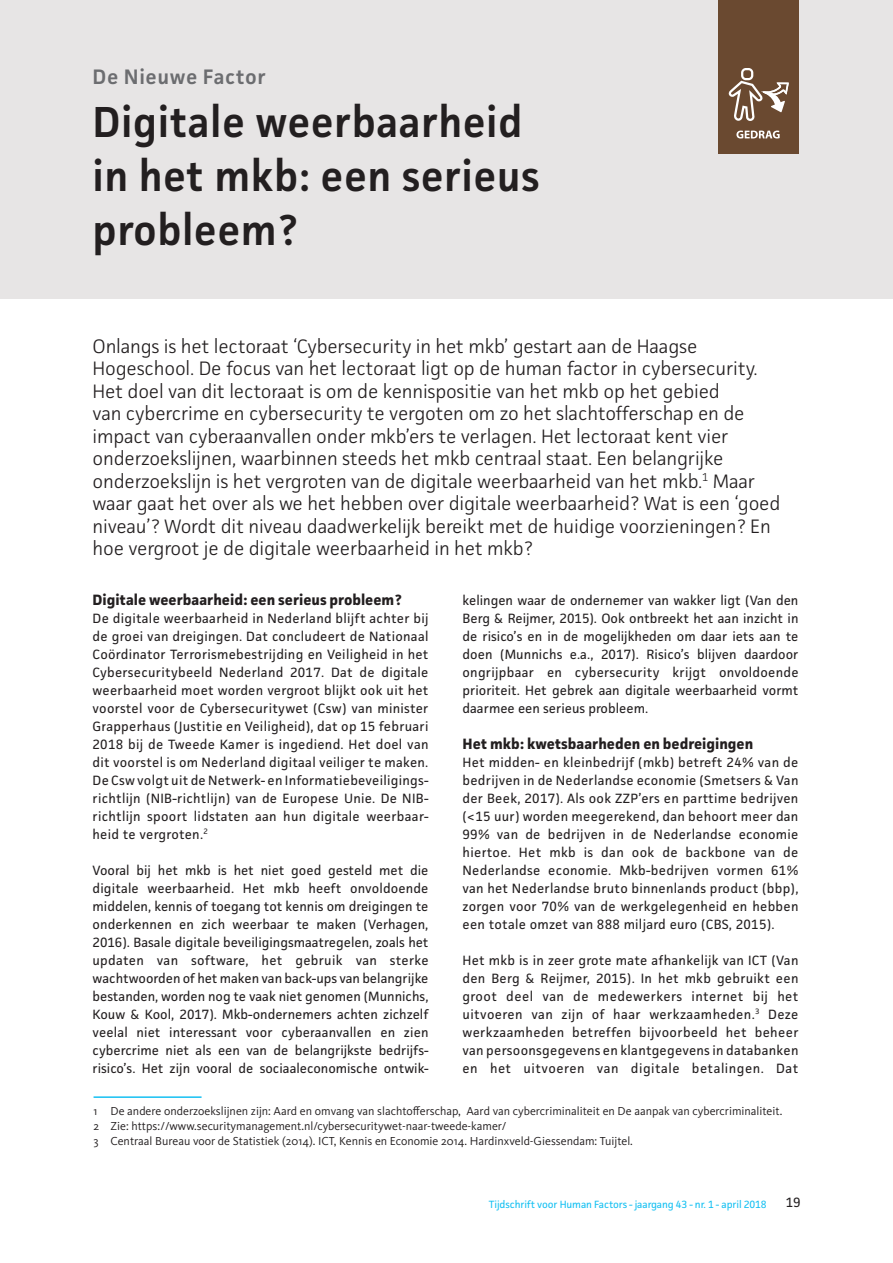
<style>
.page{position:relative;width:893px;height:1263px;background:#fff}
.page>*{position:absolute;margin:0;border:0;box-sizing:border-box;transform-origin:0 0}
.auteur_kop_zwart_TvE{font:600 43.5px "Facit";letter-spacing:.01em;color:#231f20}
.chapeau_zwart_artike{font:600 21px "Facit";letter-spacing:.03em;color:#6c6d70}
.intro_TvE{font:300 19.5px/22.5px "Facit";letter-spacing:-.01em;color:#231f20}
.kop1_TvE{font:700 15px "Facit";color:#231f20}
.basistekst_TvE{font:13.5px/18px "Facit";letter-spacing:.015em;color:#231f20;text-align:justify}
.noten_TvE{font:12px/15px "Kievit OT";color:#231f20}
.t1{font:10.5px "Facit";letter-spacing:-.01em;color:#15c0f2}
</style>
<div class="page">
<div style="left:0;top:0;width:893px;height:299px;background:#e7e5e5"></div>
<div style="left:718px;top:0;width:80px;height:154px;background:#6a4930"></div>
<svg style="left:736px;top:131px;width:44px;height:7px"></svg>
<svg style="left:728px;top:68px;width:61px;height:53px"></svg>
<hr style="left:94px;top:1096px;width:108px;height:2px;background:#15c0f2">
<p class="chapeau_zwart_artike" style="left:93px;top:64px;width:175px">De Nieuwe Factor</p>
<p class="auteur_kop_zwart_TvE" style="left:93px;top:95px;width:431px">Digitale weerbaarheid</p>
<p class="auteur_kop_zwart_TvE" style="left:93px;top:149px;width:449px">in het mkb: een serieus</p>
<p class="auteur_kop_zwart_TvE" style="left:93px;top:203px;width:207px">probleem?</p>
<p class="intro_TvE" style="left:93px;top:334px;width:689px">Onlangs is het lectoraat ‘Cybersecurity in het mkb’ gestart aan de Haagse Hogeschool. De focus van het lectoraat ligt op de human factor in cybersecurity.<br>Het doel van dit lectoraat is om de kennispositie van het mkb op het gebied<br>van cybercrime en cybersecurity te vergoten om zo het slachtofferschap en de impact van cyberaanvallen onder mkb’ers te verlagen. Het lectoraat kent vier onderzoekslijnen, waarbinnen steeds het mkb centraal staat. Een belangrijke onderzoekslijn is het vergroten van de digitale weerbaarheid van het mkb.<sup>1</sup> Maar waar gaat het over als we het hebben over digitale weerbaarheid? Wat is een ‘goed niveau’? Wordt dit niveau daadwerkelijk bereikt met de huidige voorzieningen? En hoe vergroot je de digitale weerbaarheid in het mkb?</p>
<p class="kop1_TvE" style="left:93px;top:590px;width:310px">Digitale weerbaarheid: een serieus probleem?</p>
<p class="basistekst_TvE" style="left:93px;top:609px;width:337px">De digitale weerbaarheid in Nederland blijft achter bij de groei van dreigingen. Dat concludeert de Nationaal Coördinator Terrorismebestrijding en Veiligheid in het Cybersecuritybeeld Nederland 2017. Dat de digitale weerbaarheid moet worden vergroot blijkt ook uit het voorstel voor de Cybersecuritywet (Csw) van minister Grapperhaus (Justitie en Veiligheid), dat op 15 februari 2018 bij de Tweede Kamer is ingediend. Het doel van dit voorstel is om Nederland digitaal veiliger te maken.<br>De Csw volgt uit de Netwerk- en Informatiebeveiligings&shy;richtlijn (NIB-richtlijn) van de Europese Unie. De NIB&shy;richtlijn spoort lidstaten aan hun digitale weerbaar&shy;heid te vergroten.<sup>2</sup></p>
<p class="basistekst_TvE" style="left:93px;top:861px;width:338px">Vooral bij het mkb is het niet goed gesteld met die digitale weerbaarheid. Het mkb heeft onvoldoende middelen, kennis of toegang tot kennis om dreigingen te onderkennen en zich weerbaar te maken (Verhagen, 2016). Basale digitale beveiligingsmaatregelen, zoals het updaten van software, het gebruik van sterke wachtwoorden of het maken van back-ups van belangrijke bestanden, worden nog te vaak niet genomen (Munnichs, Kouw &amp; Kool, 2017). Mkb-ondernemers achten zichzelf veelal niet interessant voor cyberaanvallen en zien cybercrime niet als een van de belangrijkste bedrijfs&shy;risico’s. Het zijn vooral de sociaaleconomische ontwik-</p>
<p class="basistekst_TvE" style="left:463px;top:591px;width:338px">kelingen waar de ondernemer van wakker ligt (Van den Berg &amp; Reijmer, 2015). Ook ontbreekt het aan inzicht in de risico’s en in de mogelijkheden om daar iets aan te doen (Munnichs e.a., 2017). Risico’s blijven daardoor ongrijpbaar en cybersecurity krijgt onvoldoende prioriteit. Het gebrek aan digitale weerbaarheid vormt daarmee een serieus probleem.</p>
<p class="kop1_TvE" style="left:463px;top:734px;width:292px">Het mkb: kwetsbaarheden en bedreigingen</p>
<p class="basistekst_TvE" style="left:463px;top:753px;width:337px">Het midden- en kleinbedrijf (mkb) betreft 24% van de bedrijven in de Nederlandse economie (Smetsers &amp; Van der Beek, 2017). Als ook ZZP’ers en parttime bedrijven (&lt;15 uur) worden meegerekend, dan behoort meer dan 99% van de bedrijven in de Nederlandse economie hiertoe. Het mkb is dan ook de backbone van de Nederlandse economie. Mkb-bedrijven vormen 61% van het Nederlandse bruto binnenlands product (bbp), zorgen voor 70% van de werkgelegenheid en hebben een totale omzet van 888 miljard euro (CBS, 2015).</p>
<p class="basistekst_TvE" style="left:463px;top:951px;width:338px">Het mkb is in zeer grote mate afhankelijk van ICT (Van den Berg &amp; Reijmer, 2015). In het mkb gebruikt een groot deel van de medewerkers internet bij het uitvoeren van zijn of haar werkzaamheden.<sup>3</sup> Deze werkzaamheden betreffen bijvoorbeeld het beheer van persoonsgegevens en klantgegevens in databanken en het uitvoeren van digitale betalingen. Dat</p>
<p class="noten_TvE" style="left:94px;top:1103px;width:690px">1 De andere onderzoekslijnen zijn: Aard en omvang van slachtofferschap, Aard van cybercriminaliteit en De aanpak van cybercriminaliteit.</p>
<p class="noten_TvE" style="left:94px;top:1118px;width:541px">2 Zie: https://www.securitymanagement.nl/cybersecuritywet-naar-tweede-kamer/<br>3 Centraal Bureau voor de Statistiek (2014). ICT, Kennis en Economie 2014. Hardinxveld-Giessendam: Tuijtel.</p>
<p class="t1" style="left:489px;top:1197px;width:279px">Tijdschrift voor Human Factors - jaargang 43 - nr. 1 - april 2018</p>
<p class="basistekst_TvE" style="left:786px;top:1193px;width:16px">19</p>
</div>
